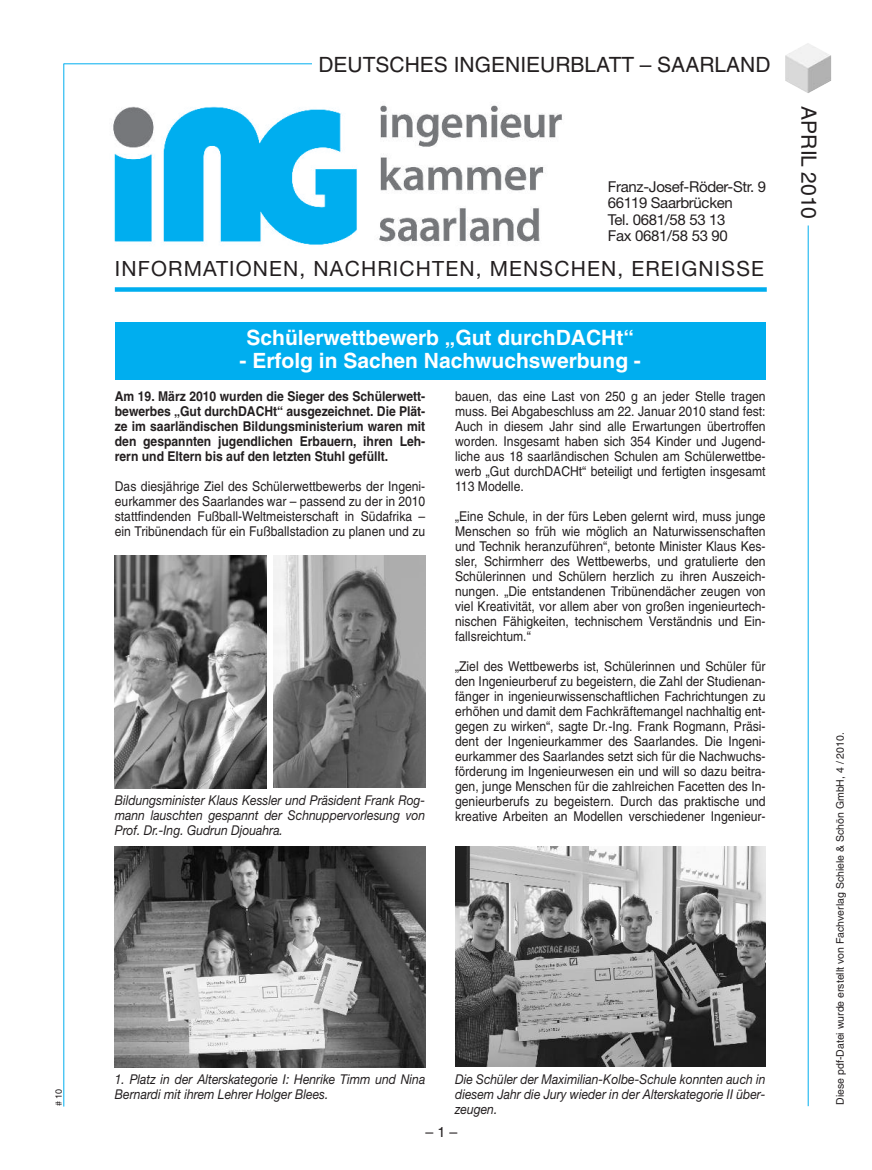
<style>
.page{position:relative;width:872px;height:1170px;background:#fff}
.page>*{position:absolute;margin:0;border:0;box-sizing:border-box;transform-origin:0 0}
.t1{font:700 21px "Helvetica";color:#fff}
.t2{font:21px "Helvetica Neue";letter-spacing:.055em;color:#231f20}
.t3{font:21px "Helvetica";color:#231f20}
.t4{font:15px/16.5px "Helvetica Neue";letter-spacing:-.02em;color:#231f20}
.t5{font:14.25px "Helvetica";color:#231f20}
.t6{font:13.5px/15px "Helvetica";color:#231f20;text-align:justify;scale:.9 1}
.t7{font:italic 13.5px/15px "Helvetica Neue";color:#231f20;text-align:justify;scale:.9 1}
.t8{font:700 13.5px/15px "Helvetica";color:#231f20;text-align:justify;scale:.9 1}
.t9{font:10.5px "Helvetica";color:#231f20}
.t10{font:9px "Helvetica";color:#231f20}
</style>
<div class="page">
<hr style="left:63px;top:64px;width:1px;height:1042px;background:#00aeef">
<hr style="left:807px;top:225px;width:1px;height:881px;background:#00aeef">
<hr style="left:64px;top:63px;width:267px;height:1px;background:#00aeef">
<img style="left:785px;top:43px;width:46px;height:50px">
<div style="left:313px;top:55px;width:459px;height:30px;background:#fff"></div>
<div style="left:115px;top:287px;width:651px;height:5px;background:#00aeef"></div>
<img style="left:113px;top:105px;width:450px;height:140px">
<div style="left:115px;top:322px;width:650px;height:58px;background:#00aeef"></div>
<img style="left:115px;top:846px;width:310px;height:221px">
<img style="left:115px;top:555px;width:152px;height:233px">
<img style="left:273px;top:555px;width:152px;height:232px">
<img style="left:455px;top:846px;width:310px;height:220px">
<p class="t10" style="left:55px;top:1106px;width:19px;rotate:-90deg"># 10</p>
<h1 class="t3" style="left:318px;top:57px;width:453px">DEUTSCHES INGENIEURBLATT – SAARLAND</h1>
<p class="t4" style="left:608px;top:179px;width:160px">Franz-Josef-Röder-Str. 9<br>66119 Saarbrücken<br>Tel. 0681/58 53 13<br>Fax 0681/58 53 90</p>
<h1 class="t2" style="left:115px;top:261px;width:650px">INFORMATIONEN, NACHRICHTEN, MENSCHEN, EREIGNISSE</h1>
<h1 class="t1" style="left:246px;top:330px;width:389px">Schülerwettbewerb „Gut durchDACHt“</h1>
<h1 class="t1" style="left:239px;top:352px;width:403px">- Erfolg in Sachen Nachwuchswerbung -</h1>
<p class="t8" style="left:115px;top:390px;width:346px">Am 19. März 2010 wurden die Sieger des Schülerwett&shy;bewerbes „Gut durchDACHt“ ausgezeichnet. Die Plät&shy;ze im saarländischen Bildungsministerium waren mit den gespannten jugendlichen Erbauern, ihren Leh&shy;rern und Eltern bis auf den letzten Stuhl gefüllt.</p>
<p class="t6" style="left:115px;top:480px;width:346px">Das diesjährige Ziel des Schülerwettbewerbs der Ingeni&shy;eurkammer des Saarlandes war – passend zu der in 2010 stattfindenden Fußball-Weltmeisterschaft in Südafrika – ein Tribünendach für ein Fußballstadion zu planen und zu</p>
<p class="t7" style="left:115px;top:792px;width:346px">Bildungsminister Klaus Kessler und Präsident Frank Rog&shy;mann lauschten gespannt der Schnuppervorlesung von Prof. Dr.-Ing. Gudrun Djouahra.</p>
<p class="t6" style="left:455px;top:390px;width:346px">bauen, das eine Last von 250 g an jeder Stelle tragen muss. Bei Abgabeschluss am 22. Januar 2010 stand fest:<br>Auch in diesem Jahr sind alle Erwartungen übertroffen worden. Insgesamt haben sich 354 Kinder und Jugend&shy;liche aus 18 saarländischen Schulen am Schülerwettbe&shy;werb „Gut durchDACHt“ beteiligt und fertigten insgesamt 113 Modelle.</p>
<p class="t6" style="left:455px;top:510px;width:346px">„Eine Schule, in der fürs Leben gelernt wird, muss junge Menschen so früh wie möglich an Naturwissenschaften und Technik heranzuführen“, betonte Minister Klaus Kes&shy;sler, Schirmherr des Wettbewerbs, und gratulierte den Schülerinnen und Schülern herzlich zu ihren Auszeich&shy;nungen. „Die entstandenen Tribünendächer zeugen von viel Kreativität, vor allem aber von großen ingenieurtech&shy;nischen Fähigkeiten, technischem Verständnis und Ein&shy;fallsreichtum.“</p>
<p class="t6" style="left:455px;top:660px;width:346px">„Ziel des Wettbewerbs ist, Schülerinnen und Schüler für den Ingenieurberuf zu begeistern, die Zahl der Studienan&shy;fänger in ingenieurwissenschaftlichen Fachrichtungen zu erhöhen und damit dem Fachkräftemangel nachhaltig ent&shy;gegen zu wirken“, sagte Dr.-Ing. Frank Rogmann, Präsi&shy;dent der Ingenieurkammer des Saarlandes. Die Ingeni&shy;eurkammer des Saarlandes setzt sich für die Nachwuchs&shy;förderung im Ingenieurwesen ein und will so dazu beitra&shy;gen, junge Menschen für die zahlreichen Facetten des In&shy;genieurberufs zu begeistern. Durch das praktische und kreative Arbeiten an Modellen verschiedener Ingenieur-</p>
<p class="t7" style="left:115px;top:1071px;width:346px">1. Platz in der Alterskategorie I: Henrike Timm und Nina<br>Bernardi mit ihrem Lehrer Holger Blees.</p>
<p class="t7" style="left:455px;top:1071px;width:346px">Die Schüler der Maximilian-Kolbe-Schule konnten auch in diesem Jahr die Jury wieder in der Alterskategorie II über&shy;zeugen.</p>
<p class="t5" style="left:425px;top:1126px;width:33px">–1–</p>
<h1 class="t3" style="left:816px;top:106px;width:114px;rotate:90deg">APRIL 2010</h1>
<p class="t9" style="left:836px;top:1104px;width:374px;rotate:-90deg">Diese pdf-Datei wurde erstellt von Fachverlag Schiele &amp; Schön GmbH, 4 / 2010.</p>
</div>
